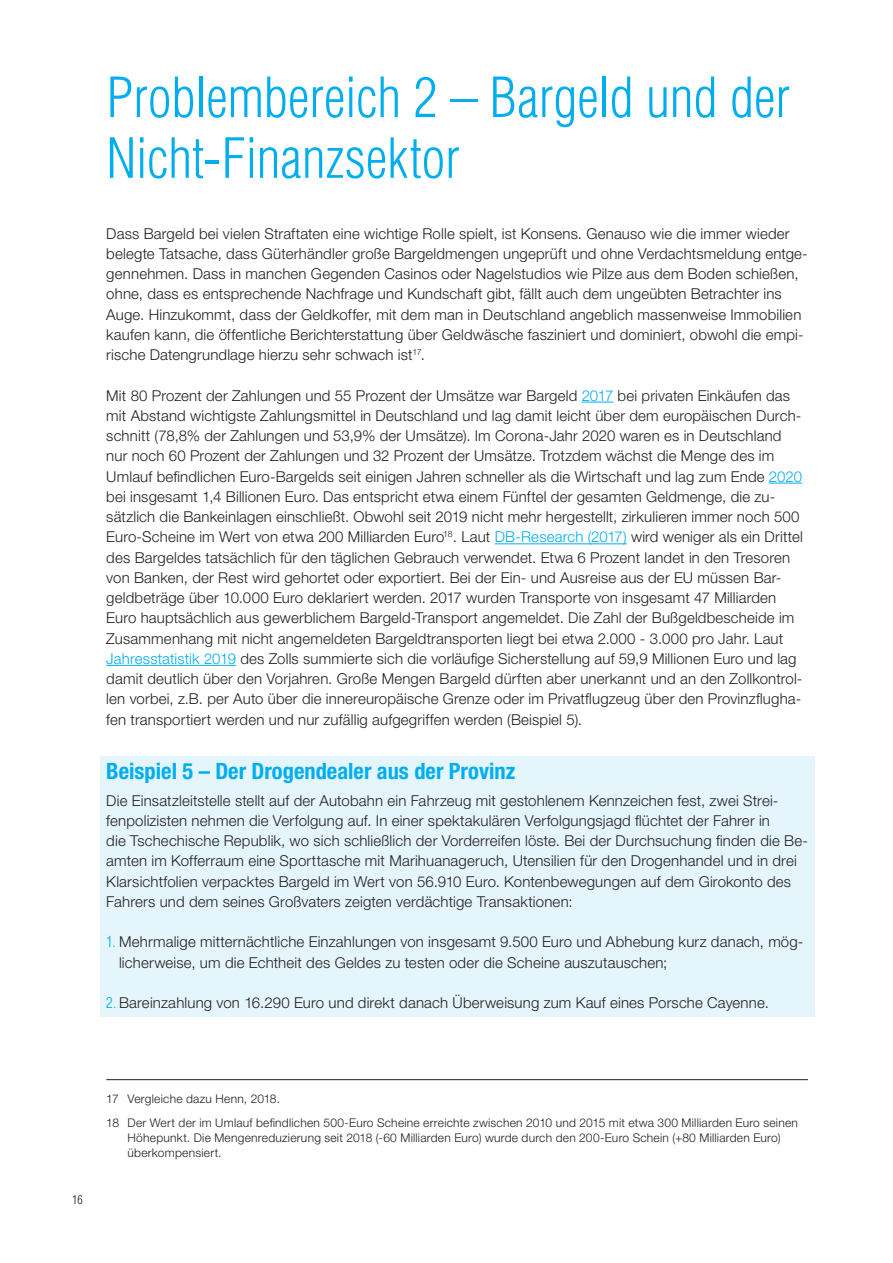
<style>
.page{position:relative;width:893px;height:1263px;background:#fff}
.page>*{position:absolute;margin:0;border:0;box-sizing:border-box;transform-origin:0 0}
.t1{font:300 condensed 54px/60.8px "Helvetica LT Std";color:#00aeef}
.t2{font:700 condensed 22.5px "Helvetica Neue LT Std";color:#00aeef}
.t3{font:300 15px/20.2px "Helvetica Neue LT Std";letter-spacing:.01em;color:#231f20}
.t4{font:300 12px/23.5px "Helvetica Neue LT Std";letter-spacing:.02em;color:#231f20}
.t5{font:300 condensed 12px "Helvetica LT Std";color:#231f20}
.s1{color:#00aeef}
.s2{font-family:"Helvetica LT Std";font-stretch:condensed;color:#00aeef}
</style>
<div class="page">
<div style="left:100px;top:756px;width:714px;height:260px;background:#e5f5fc"></div>
<hr style="left:582px;top:402px;width:31px;height:1px;background:#00aeef">
<hr style="left:769px;top:483px;width:33px;height:1px;background:#00aeef">
<hr style="left:495px;top:543px;width:132px;height:1px;background:#00aeef">
<hr style="left:106px;top:665px;width:130px;height:1px;background:#00aeef">
<hr style="left:106px;top:1079px;width:702px;height:1px;background:#231f20">
<h1 class="t1" style="left:106px;top:67px;width:685px">Problembereich 2 – Bargeld und der<br>Nicht-Finanzsektor</h1>
<p class="t3" style="left:106px;top:223px;width:703px">Dass Bargeld bei vielen Straftaten eine wichtige Rolle spielt, ist Konsens. Genauso wie die immer wieder belegte Tatsache, dass Güterhändler große Bargeldmengen ungeprüft und ohne Verdachtsmeldung entge&shy;gennehmen. Dass in manchen Gegenden Casinos oder Nagelstudios wie Pilze aus dem Boden schießen, ohne, dass es entsprechende Nachfrage und Kundschaft gibt, fällt auch dem ungeübten Betrachter ins Auge. Hinzukommt, dass der Geldkoffer, mit dem man in Deutschland angeblich massenweise Immobilien kaufen kann, die öffentliche Berichterstattung über Geldwäsche fasziniert und dominiert, obwohl die empi&shy;rische Datengrundlage hierzu sehr schwach ist<sup>17</sup>.</p>
<p class="t3" style="left:106px;top:385px;width:698px">Mit 80 Prozent der Zahlungen und 55 Prozent der Umsätze war Bargeld <span class="s1">2017</span> bei privaten Einkäufen das mit Abstand wichtigste Zahlungsmittel in Deutschland und lag damit leicht über dem europäischen Durch&shy;schnitt (78,8% der Zahlungen und 53,9% der Umsätze). Im Corona-Jahr 2020 waren es in Deutschland nur noch 60 Prozent der Zahlungen und 32 Prozent der Umsätze. Trotzdem wächst die Menge des im Umlauf befindlichen Euro-Bargelds seit einigen Jahren schneller als die Wirtschaft und lag zum Ende <span class="s1">2020 </span>bei insgesamt 1,4 Billionen Euro. Das entspricht etwa einem Fünftel der gesamten Geldmenge, die zu&shy;sätzlich die Bankeinlagen einschließt. Obwohl seit 2019 nicht mehr hergestellt, zirkulieren immer noch 500<br>Euro-Scheine im Wert von etwa 200 Milliarden Euro<sup>18</sup>. Laut <span class="s1">DB-Research (2017)</span> wird weniger als ein Drittel des Bargeldes tatsächlich für den täglichen Gebrauch verwendet. Etwa 6 Prozent landet in den Tresoren von Banken, der Rest wird gehortet oder exportiert. Bei der Ein- und Ausreise aus der EU müssen Bar&shy;geldbeträge über 10.000 Euro deklariert werden. 2017 wurden Transporte von insgesamt 47 Milliarden Euro hauptsächlich aus gewerblichem Bargeld-Transport angemeldet. Die Zahl der Bußgeldbescheide im Zusammenhang mit nicht angemeldeten Bargeldtransporten liegt bei etwa 2.000 - 3.000 pro Jahr. Laut <span class="s1">Jahresstatistik 2019</span> des Zolls summierte sich die vorläufige Sicherstellung auf 59,9 Millionen Euro und lag damit deutlich über den Vorjahren. Große Mengen Bargeld dürften aber unerkannt und an den Zollkontrol&shy;len vorbei, z.B. per Auto über die innereuropäische Grenze oder im Privatflugzeug über den Provinzflugha&shy;fen transportiert werden und nur zufällig aufgegriffen werden (Beispiel 5).</p>
<h2 class="t2" style="left:106px;top:758px;width:411px">Beispiel 5 – Der Drogendealer aus der Provinz</h2>
<p class="t3" style="left:106px;top:790px;width:703px">Die Einsatzleitstelle stellt auf der Autobahn ein Fahrzeug mit gestohlenem Kennzeichen fest, zwei Strei&shy;fenpolizisten nehmen die Verfolgung auf. In einer spektakulären Verfolgungsjagd flüchtet der Fahrer in<br>die Tschechische Republik, wo sich schließlich der Vorderreifen löste. Bei der Durchsuchung finden die Be&shy;amten im Kofferraum eine Sporttasche mit Marihuanageruch, Utensilien für den Drogenhandel und in drei Klarsichtfolien verpacktes Bargeld im Wert von 56.910 Euro. Kontenbewegungen auf dem Girokonto des Fahrers und dem seines Großvaters zeigten verdächtige Transaktionen:</p>
<p class="t3" style="left:119px;top:932px;width:686px;text-indent:-13px"><span class="s2">1.</span> Mehrmalige mitternächtliche Einzahlungen von insgesamt 9.500 Euro und Abhebung kurz danach, mög&shy;licherweise, um die Echtheit des Geldes zu testen oder die Scheine auszutauschen;</p>
<p class="t3" style="left:106px;top:992px;width:664px"><span class="s2">2.</span> Bareinzahlung von 16.290 Euro und direkt danach Überweisung zum Kauf eines Porsche Cayenne.</p>
<p class="t5" style="left:72px;top:1192px;width:12px">16</p>
<p class="t4" style="left:106px;top:1087px;width:693px">17 Vergleiche dazu Henn, 2018.<br>18 Der Wert der im Umlauf befindlichen 500-Euro Scheine erreichte zwischen 2010 und 2015 mit etwa 300 Milliarden Euro seinen</p>
<p class="t4" style="left:128px;top:1130px;width:654px;line-height:15px">Höhepunkt. Die Mengenreduzierung seit 2018 (-60 Milliarden Euro) wurde durch den 200-Euro Schein (+80 Milliarden Euro) überkompensiert.</p>
</div>
